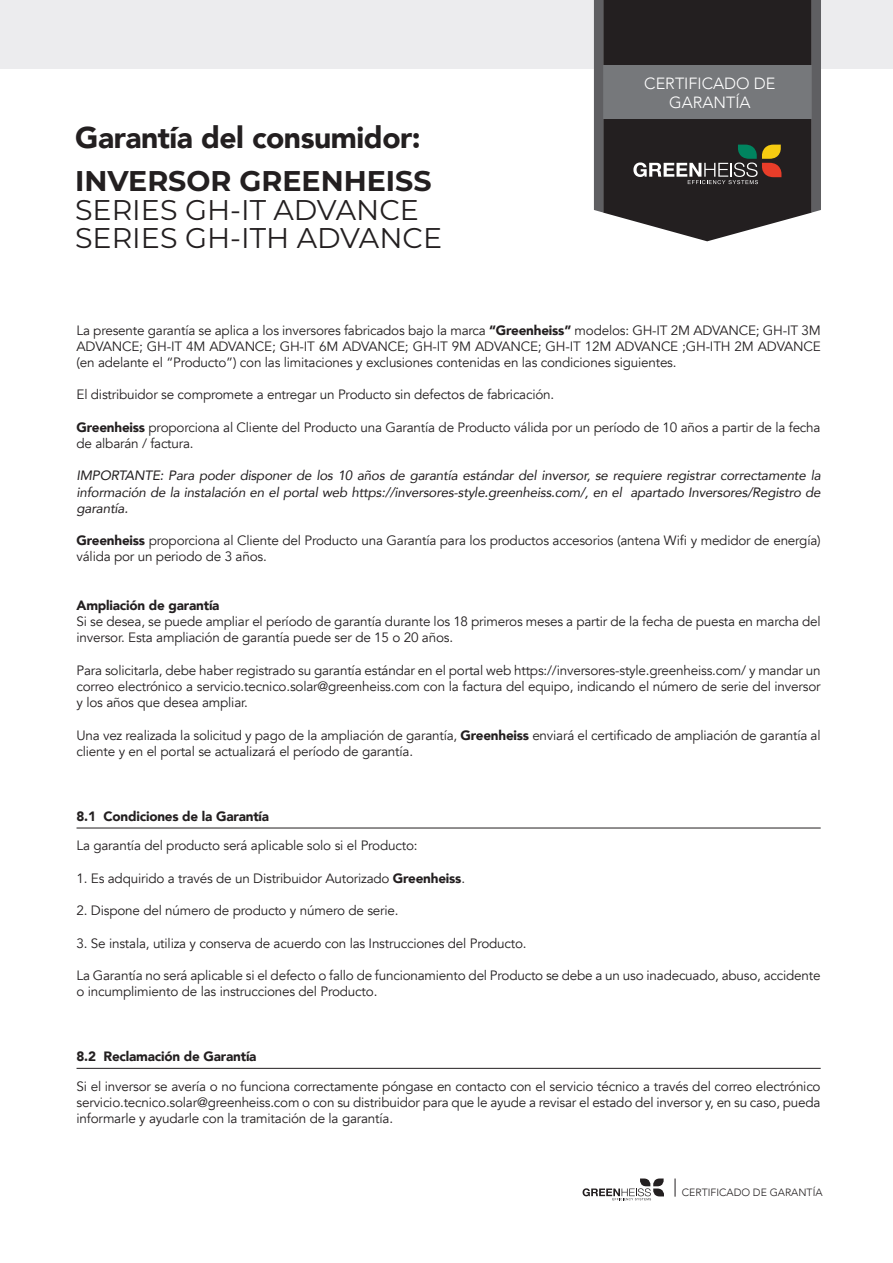
<style>
.page{position:relative;width:893px;height:1263px;background:#fff}
.page>*{position:absolute;margin:0;border:0;box-sizing:border-box;transform-origin:0 0}
.t1{font:900 30px "Avenir";letter-spacing:-.015em;color:#231f20}
.t2{font:28.5px/28.5px "Montserrat";color:#231f20}
.t3{font:700 28.5px "Montserrat";color:#231f20}
.t4{font:300 16.2px/19.5px "Avenir";color:#fff;text-align:center}
.t5{font:13.5px/16.2px "Avenir";letter-spacing:-.015em;color:#231f20}
.t6{font:italic 13.5px/16.2px "Avenir";letter-spacing:-.015em;color:#231f20;text-align:justify}
.t7{font:900 13.5px "Avenir";letter-spacing:-.015em;color:#231f20}
.t8{font:300 10.5px "Avenir";color:#231f20}
.s1{font-weight:900}
</style>
<div class="page">
<div style="left:0;top:0;width:893px;height:68px;background:#ececee"></div>
<svg style="left:603px;top:0;width:209px;height:241px;background:#363334"></svg>
<hr style="left:77px;top:828px;width:744px;height:1px;background:#231f20">
<hr style="left:77px;top:1068px;width:744px;height:1px;background:#231f20">
<div style="left:603px;top:65px;width:209px;height:54px;background:#76787b"></div>
<svg style="left:633px;top:145px;width:148px;height:39px;background:#504a41"></svg>
<div style="left:594px;top:0;width:9px;height:213px;background:#5f5f62"></div>
<div style="left:812px;top:0;width:9px;height:213px;background:#5f5f62"></div>
<svg style="left:583px;top:1178px;width:81px;height:22px"></svg>
<svg style="left:675px;top:1178px;width:1px;height:19px"></svg>
<h1 class="t1" style="left:75px;top:112px;width:347px">Garantía del consumidor:</h1>
<h2 class="t3" style="left:75px;top:161px;width:358px">INVERSOR GREENHEISS</h2>
<h2 class="t2" style="left:75px;top:194px;width:368px">SERIES GH-IT ADVANCE<br>SERIES GH-ITH ADVANCE</h2>
<p class="t4" style="left:644px;top:74px;width:133px">CERTIFICADO DE<br>GARANTÍA</p>
<p class="t5" style="left:77px;top:322px;width:746px;text-align:justify">La presente garantía se aplica a los inversores fabricados bajo la marca <span class="s1">“Greenheiss”</span> modelos: GH-IT 2M ADVANCE; GH-IT 3M ADVANCE; GH-IT 4M ADVANCE; GH-IT 6M ADVANCE; GH-IT 9M ADVANCE; GH-IT 12M ADVANCE ;GH-ITH 2M ADVANCE (en adelante el “Producto”) con las limitaciones y exclusiones contenidas en las condiciones siguientes.</p>
<p class="t5" style="left:77px;top:387px;width:479px">El distribuidor se compromete a entregar un Producto sin defectos de fabricación.</p>
<p class="t5" style="left:77px;top:419px;width:745px"><span class="s1">Greenheiss</span> proporciona al Cliente del Producto una Garantía de Producto válida por un período de 10 años a partir de la fecha de albarán / factura.</p>
<p class="t6" style="left:77px;top:467px;width:746px">IMPORTANTE: Para poder disponer de los 10 años de garantía estándar del inversor, se requiere registrar correctamente la información de la instalación en el portal web https://inversores-style.greenheiss.com/, en el apartado Inversores/Registro de garantía.</p>
<p class="t5" style="left:77px;top:533px;width:746px"><span class="s1">Greenheiss</span> proporciona al Cliente del Producto una Garantía para los productos accesorios (antena Wifi y medidor de energía) válida por un periodo de 3 años.</p>
<p class="t7" style="left:77px;top:594px;width:145px">Ampliación de garantía</p>
<p class="t5" style="left:77px;top:614px;width:746px">Si se desea, se puede ampliar el período de garantía durante los 18 primeros meses a partir de la fecha de puesta en marcha del inversor. Esta ampliación de garantía puede ser de 15 o 20 años.</p>
<p class="t5" style="left:77px;top:662px;width:746px;text-align:justify">Para solicitarla, debe haber registrado su garantía estándar en el portal web https://inversores-style.greenheiss.com/ y mandar un correo electrónico a servicio.tecnico.solar@greenheiss.com con la factura del equipo, indicando el número de serie del inversor y los años que desea ampliar.</p>
<p class="t5" style="left:77px;top:727px;width:746px">Una vez realizada la solicitud y pago de la ampliación de garantía, <span class="s1">Greenheiss</span> enviará el certificado de ampliación de garantía al cliente y en el portal se actualizará el período de garantía.</p>
<p class="t7" style="left:77px;top:804px;width:194px">8.1 Condiciones de la Garantía</p>
<p class="t5" style="left:77px;top:838px;width:343px">La garantía del producto será aplicable solo si el Producto:</p>
<p class="t5" style="left:77px;top:870px;width:390px">1. Es adquirido a través de un Distribuidor Autorizado <span class="s1">Greenheiss</span>.</p>
<p class="t5" style="left:77px;top:903px;width:323px">2. Dispone del número de producto y número de serie.</p>
<p class="t5" style="left:77px;top:935px;width:452px">3. Se instala, utiliza y conserva de acuerdo con las Instrucciones del Producto.</p>
<p class="t5" style="left:77px;top:967px;width:746px">La Garantía no será aplicable si el defecto o fallo de funcionamiento del Producto se debe a un uso inadecuado, abuso, accidente o incumplimiento de las instrucciones del Producto.</p>
<p class="t7" style="left:77px;top:1045px;width:182px">8.2 Reclamación de Garantía</p>
<p class="t5" style="left:77px;top:1078px;width:746px;text-align:justify">Si el inversor se avería o no funciona correctamente póngase en contacto con el servicio técnico a través del correo electrónico servicio.tecnico.solar@greenheiss.com o con su distribuidor para que le ayude a revisar el estado del inversor y, en su caso, pueda informarle y ayudarle con la tramitación de la garantía.</p>
<p class="t8" style="left:682px;top:1186px;width:142px">CERTIFICADO DE GARANTÍA</p>
</div>
